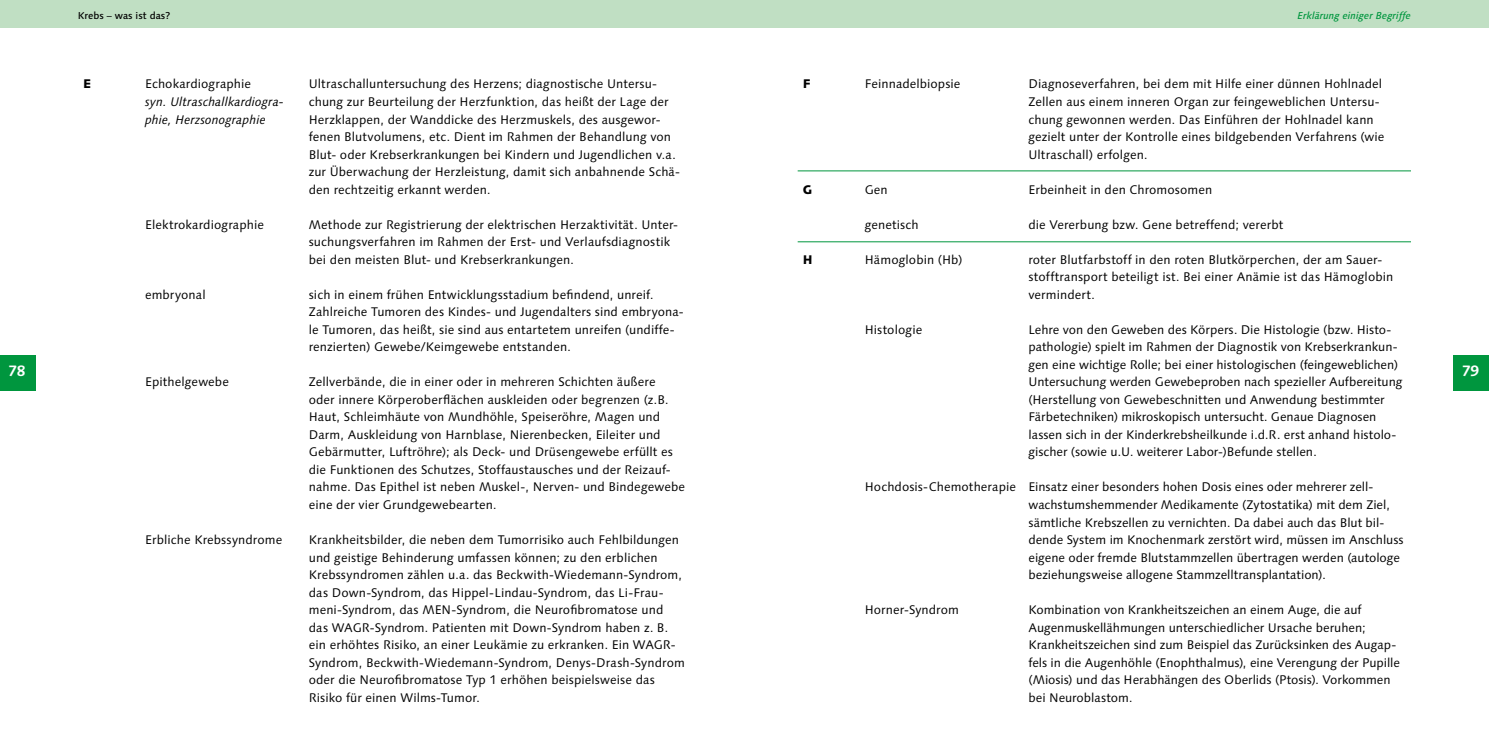
<style>
.page{position:relative;width:1489px;height:745px;background:#fff}
.page>*{position:absolute;margin:0;border:0;box-sizing:border-box;transform-origin:0 0}
.t1{font:700 15px "Linotype Syntax";color:#fff}
.t2{font:12.5px/17.5px "Linotype Syntax";letter-spacing:.005em;color:#000}
.t3{font:italic 12.5px/17.5px "Linotype Syntax";letter-spacing:-.005em;color:#000}
.t4{font:800 12.5px "Linotype Syntax";color:#000}
.t5{font:italic 500 10px "Linotype Syntax";color:#00963e}
.t6{font:500 10px "Linotype Syntax";color:#000}
</style>
<div class="page">
<div style="left:0;top:354px;width:35px;height:36px;background:#00963e"></div>
<div style="left:1453px;top:354px;width:35px;height:36px;background:#00963e"></div>
<div style="left:0;top:0;width:1488px;height:27px;background:#c0dfc3"></div>
<hr style="left:797px;top:170px;width:613px;height:1px;background:#00963e">
<hr style="left:797px;top:241px;width:613px;height:1px;background:#00963e">
<p class="t6" style="left:78px;top:9px;width:94px">Krebs – was ist das?</p>
<p class="t5" style="left:1297px;top:9px;width:115px">Erklärung einiger Begriffe</p>
<p class="t4" style="left:802px;top:76px;width:10px">F</p>
<p class="t2" style="left:864px;top:75px;width:97px">Feinnadelbiopsie</p>
<p class="t2" style="left:1028px;top:75px;width:357px">Diagnoseverfahren, bei dem mit Hilfe einer dünnen Hohlnadel Zellen aus einem inneren Organ zur feingeweblichen Untersu&shy;chung gewonnen werden. Das Einführen der Hohlnadel kann gezielt unter der Kontrolle eines bildgebenden Verfahrens (wie Ultraschall) erfolgen.</p>
<p class="t4" style="left:802px;top:181px;width:11px">G</p>
<p class="t2" style="left:864px;top:180px;width:25px">Gen</p>
<p class="t2" style="left:1028px;top:180px;width:185px">Erbeinheit in den Chromosomen</p>
<p class="t2" style="left:864px;top:215px;width:55px">genetisch</p>
<p class="t2" style="left:1028px;top:215px;width:256px">die Vererbung bzw. Gene betreffend; vererbt</p>
<p class="t4" style="left:802px;top:251px;width:11px">H</p>
<p class="t2" style="left:864px;top:250px;width:99px">Hämoglobin (Hb)</p>
<p class="t2" style="left:1028px;top:250px;width:366px">roter Blutfarbstoff in den roten Blutkörperchen, der am Sauer&shy;stofftransport beteiligt ist. Bei einer Anämie ist das Hämoglobin vermindert.</p>
<p class="t2" style="left:864px;top:320px;width:59px">Histologie</p>
<p class="t2" style="left:1028px;top:320px;width:375px">Lehre von den Geweben des Körpers. Die Histologie (bzw. Histo&shy;pathologie) spielt im Rahmen der Diagnostik von Krebserkrankun&shy;gen eine wichtige Rolle; bei einer histologischen (feingeweblichen)<br>Untersuchung werden Gewebeproben nach spezieller Aufbereitung (Herstellung von Gewebeschnitten und Anwendung bestimmter Färbetechniken) mikroskopisch untersucht. Genaue Diagnosen lassen sich in der Kinderkrebsheilkunde i.d.R. erst anhand histolo&shy;gischer (sowie u.U. weiterer Labor-)Befunde stellen.</p>
<p class="t2" style="left:1028px;top:478px;width:376px;text-indent:-164px">Hochdosis-Chemotherapie Einsatz einer besonders hohen Dosis eines oder mehrerer zell&shy;wachstumshemmender Medikamente (Zytostatika) mit dem Ziel, sämtliche Krebszellen zu vernichten. Da dabei auch das Blut bil&shy;dende System im Knochenmark zerstört wird, müssen im Anschluss eigene oder fremde Blutstammzellen übertragen werden (autologe beziehungsweise allogene Stammzelltransplantation).</p>
<p class="t2" style="left:864px;top:600px;width:96px">Horner-Syndrom</p>
<p class="t2" style="left:1028px;top:600px;width:373px">Kombination von Krankheitszeichen an einem Auge, die auf Augenmuskellähmungen unterschiedlicher Ursache beruhen; Krankheitszeichen sind zum Beispiel das Zurücksinken des Augap&shy;fels in die Augenhöhle (Enophthalmus), eine Verengung der Pupille (Miosis) und das Herabhängen des Oberlids (Ptosis). Vorkommen bei Neuroblastom.</p>
<p class="t4" style="left:83px;top:76px;width:10px">E</p>
<p class="t2" style="left:145px;top:75px;width:108px">Echokardiographie</p>
<p class="t3" style="left:145px;top:93px;width:141px">syn. Ultraschallkardiogra&shy;phie, Herzsonographie</p>
<p class="t2" style="left:309px;top:75px;width:373px">Ultraschalluntersuchung des Herzens; diagnostische Untersu&shy;chung zur Beurteilung der Herzfunktion, das heißt der Lage der Herzklappen, der Wanddicke des Herzmuskels, des ausgewor&shy;fenen Blutvolumens, etc. Dient im Rahmen der Behandlung von Blut- oder Krebserkrankungen bei Kindern und Jugendlichen v.a. zur Überwachung der Herzleistung, damit sich anbahnende Schä&shy;den rechtzeitig erkannt werden.</p>
<p class="t2" style="left:145px;top:215px;width:120px">Elektrokardiographie</p>
<p class="t2" style="left:309px;top:215px;width:371px">Methode zur Registrierung der elektrischen Herzaktivität. Unter&shy;suchungsverfahren im Rahmen der Erst- und Verlaufsdiagnostik bei den meisten Blut- und Krebserkrankungen.</p>
<p class="t2" style="left:145px;top:285px;width:62px">embryonal</p>
<p class="t2" style="left:309px;top:285px;width:376px">sich in einem frühen Entwicklungsstadium befindend, unreif.<br>Zahlreiche Tumoren des Kindes- und Jugendalters sind embryona&shy;le Tumoren, das heißt, sie sind aus entartetem unreifen (undiffe&shy;renzierten) Gewebe/Keimgewebe entstanden.</p>
<p class="t2" style="left:145px;top:373px;width:85px">Epithelgewebe</p>
<p class="t2" style="left:309px;top:373px;width:378px">Zellverbände, die in einer oder in mehreren Schichten äußere<br>oder innere Körperoberflächen auskleiden oder begrenzen (z.B.<br>Haut, Schleimhäute von Mundhöhle, Speiseröhre, Magen und Darm, Auskleidung von Harnblase, Nierenbecken, Eileiter und Gebärmutter, Luftröhre); als Deck- und Drüsengewebe erfüllt es die Funktionen des Schutzes, Stoffaustausches und der Reizauf&shy;nahme. Das Epithel ist neben Muskel-, Nerven- und Bindegewebe eine der vier Grundgewebearten.</p>
<p class="t2" style="left:145px;top:530px;width:139px">Erbliche Krebssyndrome</p>
<p class="t2" style="left:309px;top:530px;width:377px">Krankheitsbilder, die neben dem Tumorrisiko auch Fehlbildungen und geistige Behinderung umfassen können; zu den erblichen Krebssyndromen zählen u.a. das Beckwith-Wiedemann-Syndrom, das Down-Syndrom, das Hippel-Lindau-Syndrom, das Li-Frau&shy;meni-Syndrom, das MEN-Syndrom, die Neurofibromatose und das WAGR-Syndrom. Patienten mit Down-Syndrom haben z. B. ein erhöhtes Risiko, an einer Leukämie zu erkranken. Ein WAGR-Syndrom, Beckwith-Wiedemann-Syndrom, Denys-Drash-Syndrom oder die Neurofibromatose Typ 1 erhöhen beispielsweise das Risiko für einen Wilms-Tumor.</p>
<p class="t1" style="left:8px;top:361px;width:19px">78</p>
<p class="t1" style="left:1461px;top:361px;width:19px">79</p>
</div>
